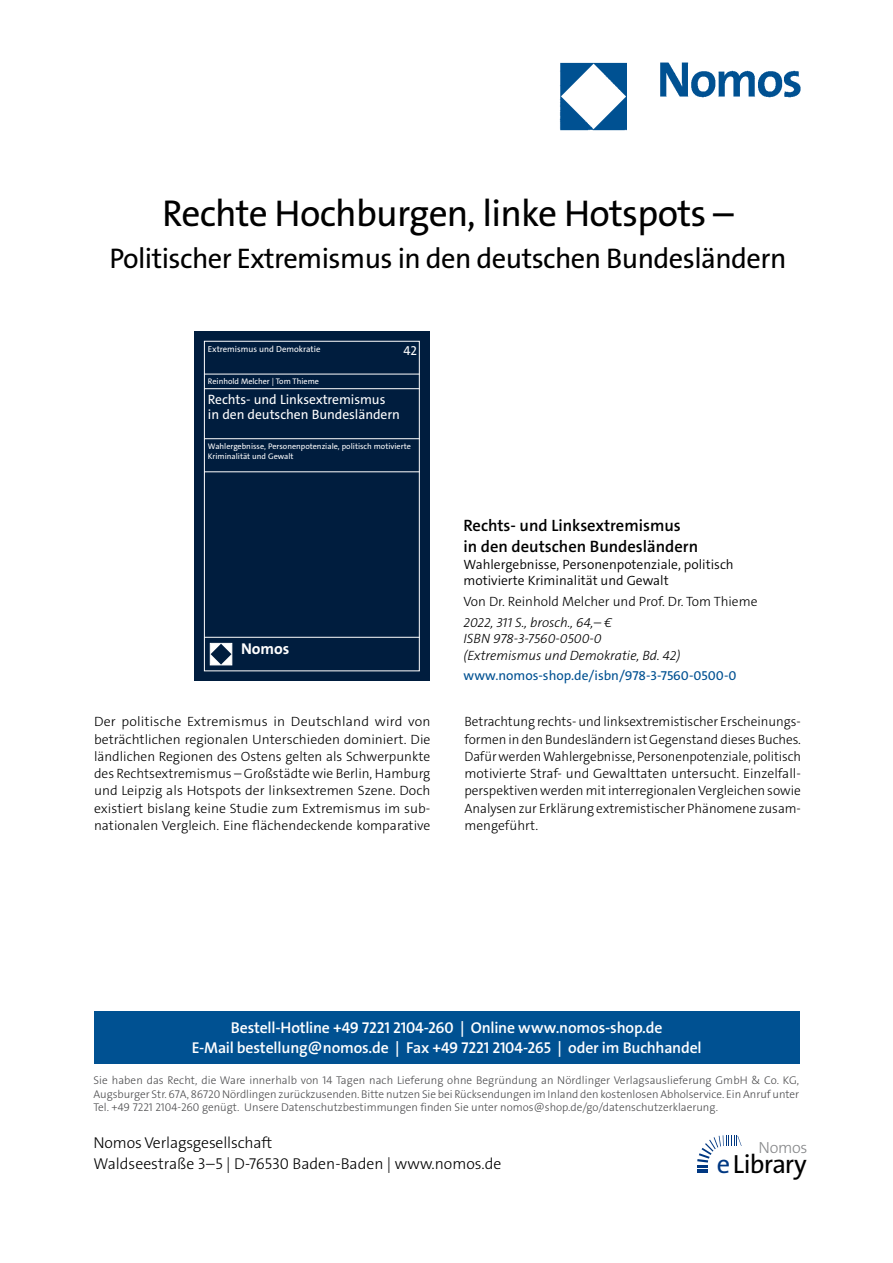
<style>
.page{position:relative;width:893px;height:1263px;background:#fff}
.page>*{position:absolute;margin:0;border:0;box-sizing:border-box;transform-origin:0 0}
.t1{font:37.5px "The Sans Os F";letter-spacing:-.02em;color:#000}
.t2{font:28.5px "The Sans Os F";letter-spacing:-.02em;color:#000}
.t3{font:26.4px "The Sans Os F";letter-spacing:-.03em;color:#000}
.t4{font:600 16.5px/21px "The Sans C5";color:#000}
.t5{font:300 16.2px "The Sans Os F";letter-spacing:-.02em;color:#87888a}
.t6{font:600 15.75px/21px "The Sans Os F";letter-spacing:-.01em;color:#fff;text-align:center}
.t7{font:300 15.75px/21px "The Sans Os F";color:#000}
.t8{font:700 15.75px "The Sans C5";color:#fff}
.t9{font:300 13.5px/17.2px "The Sans C5";color:#000;text-align:justify}
.t10{font:italic 300 13.5px/16.5px "The Sans C5";color:#000}
.t11{font:300 13.5px/16.5px "The Sans C5";color:#000}
.t12{font:13.5px/14.7px "The Sans C5";letter-spacing:-.005em;color:#fff}
.t13{font:13.5px "The Sans C5";color:#005192}
.t14{font:13.05px "The Sans C5";color:#fff}
.t15{font:300 11.25px/13.5px "The Sans Os F";color:#4b4b4d;text-align:justify}
.t16{font:8.7px "The Sans C5";color:#fff}
.t17{font:8.1px/9.8px "The Sans C5";color:#fff}
.s1{color:#003882}
</style>
<div class="page">
<img style="left:559px;top:62px;width:242px;height:69px">
<div style="left:94px;top:1011px;width:705px;height:52px;background:#005192"></div>
<svg style="left:697px;top:1135px;width:45px;height:38px"></svg>
<div style="left:194px;top:331px;width:236px;height:349px;background:#001d3e"></div>
<div style="left:204px;top:341px;width:216px;height:330px;border:1px solid #fff"></div>
<hr style="left:204px;top:374px;width:216px;height:1px;background:#fff">
<hr style="left:204px;top:388px;width:216px;height:1px;background:#fff">
<hr style="left:204px;top:438px;width:216px;height:1px;background:#fff">
<hr style="left:204px;top:471px;width:216px;height:1px;background:#fff">
<hr style="left:204px;top:637px;width:216px;height:1px;background:#fff">
<svg style="left:210px;top:643px;width:22px;height:22px"></svg>
<svg style="left:211px;top:644px;width:20px;height:21px"></svg>
<h1 class="t1" style="left:162px;top:199px;width:573px">Rechte Hochburgen, linke Hotspots –</h1>
<h2 class="t2" style="left:110px;top:247px;width:678px">Politischer Extremismus in den deutschen Bundesländern</h2>
<p class="t16" style="left:208px;top:343px;width:114px">Extremismus und Demokratie</p>
<p class="t14" style="left:404px;top:342px;width:15px">42</p>
<p class="t17" style="left:208px;top:377px;width:113px">Reinhold Melcher | Tom Thieme</p>
<p class="t12" style="left:208px;top:393px;width:193px">Rechts- und Linksextremismus in den deutschen Bundesländern</p>
<p class="t17" style="left:208px;top:441px;width:204px">Wahlergebnisse, Personenpotenziale, politisch motivierte<br>Kriminalität und Gewalt</p>
<p class="t8" style="left:241px;top:638px;width:50px">Nomos</p>
<p class="t4" style="left:463px;top:515px;width:236px">Rechts- und Linksextremismus in den deutschen Bundesländern</p>
<p class="t11" style="left:463px;top:556px;width:272px">Wahlergebnisse, Personenpotenziale, politisch motivierte Kriminalität und Gewalt</p>
<p class="t9" style="left:463px;top:593px;width:295px">Von Dr. Reinhold Melcher und Prof. Dr. Tom Thieme</p>
<p class="t10" style="left:463px;top:614px;width:218px">2022, 311 S., brosch., 64,– €<br>ISBN 978-3-7560-0500-0 (Extremismus und Demokratie, Bd. 42)</p>
<p class="t13" style="left:463px;top:667px;width:275px">www.nomos-shop.de/isbn/978-3-7560-0500-0</p>
<p class="t9" style="left:94px;top:713px;width:338px">Der politische Extremismus in Deutschland wird von beträchtlichen regionalen Unterschieden dominiert. Die ländlichen Regionen des Ostens gelten als Schwerpunkte des Rechtsextremismus – Großstädte wie Berlin, Hamburg und Leipzig als Hotspots der linksextremen Szene. Doch existiert bislang keine Studie zum Extremismus im sub&shy;nationalen Vergleich. Eine flächendeckende komparative</p>
<p class="t9" style="left:464px;top:713px;width:338px">Betrachtung rechts- und linksextremistischer Erscheinungs&shy;formen in den Bundesländern ist Gegenstand dieses Buches.<br>Dafür werden Wahlergebnisse, Personenpotenziale, politisch motivierte Straf- und Gewalttaten untersucht. Einzelfall&shy;perspektiven werden mit interregionalen Vergleichen sowie Analysen zur Erklärung extremistischer Phänomene zusam&shy;mengeführt.</p>
<p class="t6" style="left:192px;top:1017px;width:511px">Bestell-Hotline +49 7221 2104-260 | Online www.nomos-shop.de<br>E-Mail bestellung@nomos.de | Fax +49 7221 2104-265 | oder im Buchhandel</p>
<p class="t15" style="left:94px;top:1074px;width:707px">Sie haben das Recht, die Ware innerhalb von 14 Tagen nach Lieferung ohne Begründung an Nördlinger Verlagsauslieferung GmbH &amp; Co. KG, Augsburger Str. 67A, 86720 Nördlingen zurückzusenden. Bitte nutzen Sie bei Rücksendungen im Inland den kostenlosen Abholservice. Ein Anruf unter Tel. +49 7221 2104-260 genügt. Unsere Datenschutzbestimmungen finden Sie unter nomos@shop.de/go/datenschutzerklaerung.</p>
<p class="t7" style="left:94px;top:1133px;width:409px">Nomos Verlagsgesellschaft<br>Waldseestraße 3–5 | D-76530 Baden-Baden | www.nomos.de</p>
<p class="t5" style="left:758px;top:1137px;width:51px">Nomos</p>
<h3 class="t3" style="left:717px;top:1153px;width:91px"><span class="s1">e</span>Library</h3>
</div>
